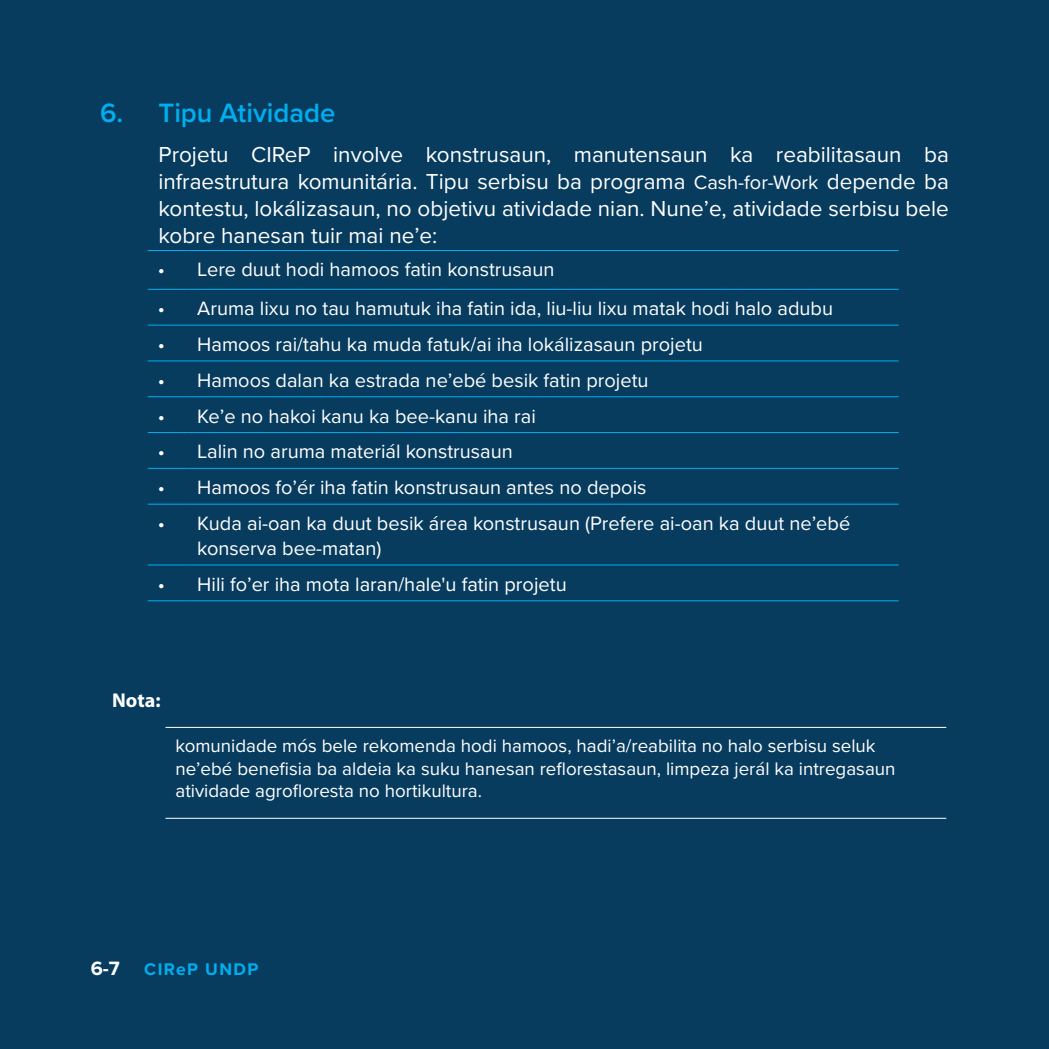
<style>
.page{position:relative;width:1049px;height:1049px;background:#083c5f}
.page>*{position:absolute;margin:0;border:0;box-sizing:border-box;transform-origin:0 0}
.t1{font:600 27.5px "Proxima Nova";color:#00aeef}
.t2{font:22.5px/27px "Proxima Nova";color:#fff;text-align:justify}
.t3{font:20px/25px "Proxima Nova";color:#fff}
.t4{font:700 20px "Myriad Pro";color:#fff}
.t5{font:700 20px "Proxima Nova";color:#fff}
.t6{font:18.75px/22.5px "Proxima Nova";color:#fff}
.t7{font:700 17.5px "Proxima Nova";letter-spacing:.08em;color:#00aeef}
.s1{font-size:20px}
</style>
<div class="page">
<hr style="left:148px;top:250px;width:39px;height:1px;background:#00aeef">
<hr style="left:187px;top:250px;width:712px;height:1px;background:#00aeef">
<hr style="left:148px;top:289px;width:39px;height:1px;background:#00aeef">
<hr style="left:187px;top:289px;width:712px;height:1px;background:#00aeef">
<hr style="left:148px;top:325px;width:39px;height:1px;background:#00aeef">
<hr style="left:187px;top:325px;width:712px;height:1px;background:#00aeef">
<hr style="left:148px;top:360px;width:39px;height:1px;background:#00aeef">
<hr style="left:187px;top:360px;width:712px;height:1px;background:#00aeef">
<hr style="left:148px;top:396px;width:39px;height:1px;background:#00aeef">
<hr style="left:187px;top:396px;width:712px;height:1px;background:#00aeef">
<hr style="left:148px;top:432px;width:39px;height:1px;background:#00aeef">
<hr style="left:187px;top:432px;width:712px;height:1px;background:#00aeef">
<hr style="left:148px;top:468px;width:39px;height:1px;background:#00aeef">
<hr style="left:187px;top:468px;width:712px;height:1px;background:#00aeef">
<hr style="left:148px;top:504px;width:39px;height:1px;background:#00aeef">
<hr style="left:187px;top:504px;width:712px;height:1px;background:#00aeef">
<hr style="left:148px;top:564px;width:39px;height:1px;background:#00aeef">
<hr style="left:187px;top:564px;width:712px;height:1px;background:#00aeef">
<hr style="left:148px;top:600px;width:39px;height:1px;background:#00aeef">
<hr style="left:187px;top:600px;width:712px;height:1px;background:#00aeef">
<hr style="left:165px;top:727px;width:781px;height:1px;background:#fff">
<hr style="left:165px;top:818px;width:781px;height:1px;background:#fff">
<p class="t1" style="left:100px;top:92px;width:25px">6.</p>
<p class="t1" style="left:158px;top:92px;width:178px">Tipu Atividade</p>
<p class="t2" style="left:158px;top:139px;width:792px">Projetu CIReP involve konstrusaun, manutensaun ka reabilitasaun ba infraestrutura komunitária. Tipu serbisu ba programa <span class="s1">Cash-for-Work</span> depende ba kontestu, lokálizasaun, no objetivu atividade nian. Nune’e, atividade serbisu bele kobre hanesan tuir mai ne’e:</p>
<p class="t3" style="left:158px;top:256px;width:9px">•</p>
<p class="t3" style="left:197px;top:256px;width:359px">Lere duut hodi hamoos fatin konstrusaun</p>
<p class="t3" style="left:158px;top:295px;width:9px">•</p>
<p class="t3" style="left:197px;top:295px;width:637px">Aruma lixu no tau hamutuk iha fatin ida, liu-liu lixu matak hodi halo adubu</p>
<p class="t3" style="left:158px;top:331px;width:9px">•</p>
<p class="t3" style="left:197px;top:331px;width:507px">Hamoos rai/tahu ka muda fatuk/ai iha lokálizasaun projetu</p>
<p class="t3" style="left:158px;top:367px;width:9px">•</p>
<p class="t3" style="left:197px;top:367px;width:453px">Hamoos dalan ka estrada ne’ebé besik fatin projetu</p>
<p class="t3" style="left:158px;top:402px;width:9px">•</p>
<p class="t3" style="left:197px;top:402px;width:340px">Ke’e no hakoi kanu ka bee-kanu iha rai</p>
<p class="t3" style="left:158px;top:438px;width:9px">•</p>
<p class="t3" style="left:197px;top:438px;width:317px">Lalin no aruma materiál konstrusaun</p>
<p class="t3" style="left:158px;top:474px;width:9px">•</p>
<p class="t3" style="left:197px;top:474px;width:451px">Hamoos fo’ér iha fatin konstrusaun antes no depois</p>
<p class="t3" style="left:158px;top:510px;width:9px">•</p>
<p class="t3" style="left:197px;top:510px;width:654px">Kuda ai-oan ka duut besik área konstrusaun (Prefere ai-oan ka duut ne’ebé konserva bee-matan)</p>
<p class="t3" style="left:158px;top:571px;width:9px">•</p>
<p class="t3" style="left:197px;top:571px;width:371px">Hili fo’er iha mota laran/hale'u fatin projetu</p>
<p class="t4" style="left:112px;top:687px;width:50px">Nota:</p>
<p class="t6" style="left:175px;top:734px;width:721px">komunidade mós bele rekomenda hodi hamoos, hadi’a/reabilita no halo serbisu seluk ne’ebé benefisia ba aldeia ka suku hanesan reflorestasaun, limpeza jerál ka intregasaun atividade agrofloresta no hortikultura.</p>
<p class="t5" style="left:91px;top:953px;width:31px">6-7</p>
<p class="t7" style="left:144px;top:956px;width:116px">CIReP UNDP</p>
</div>
